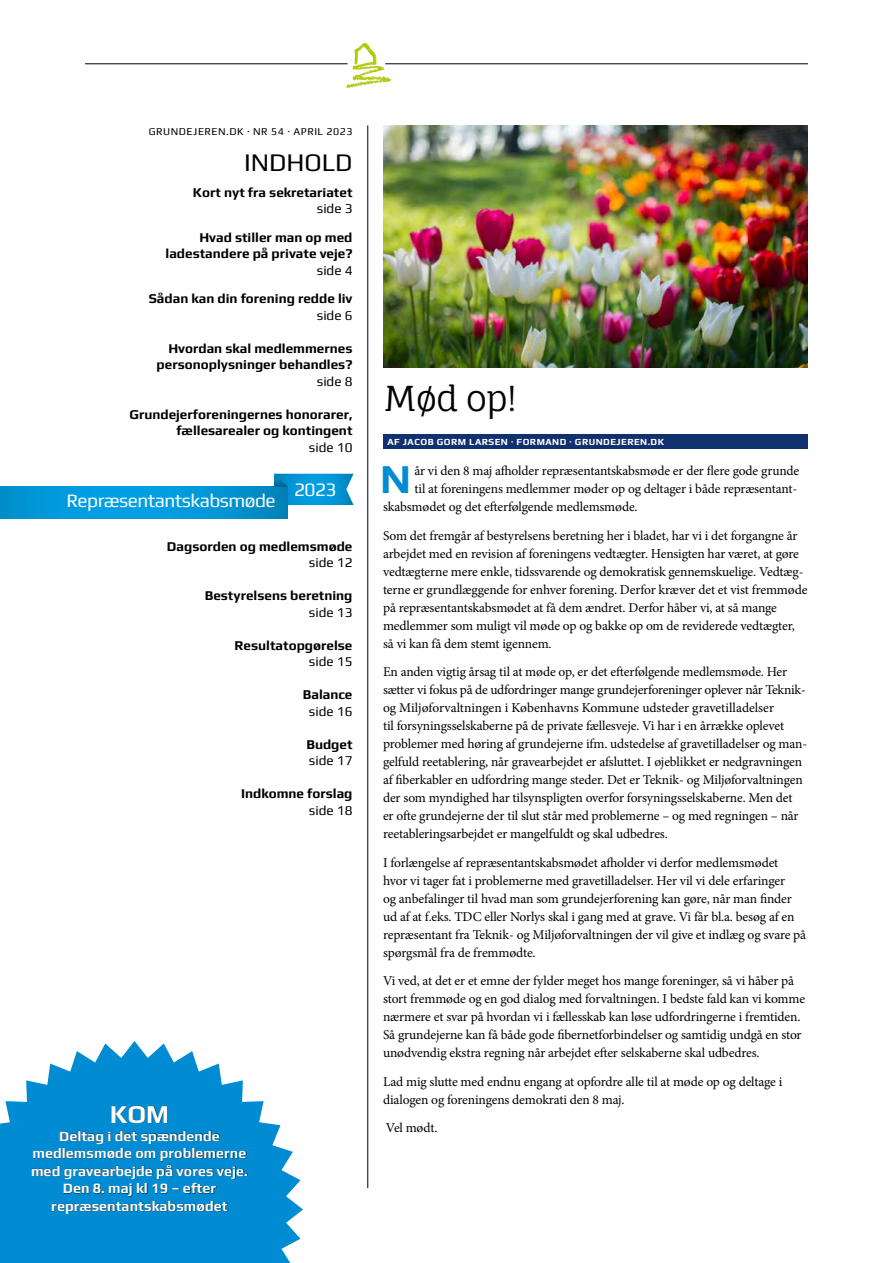
<style>
.page{position:relative;width:893px;height:1263px;background:#fff}
.page>*{position:absolute;margin:0;border:0;box-sizing:border-box;transform-origin:0 0}
.t1{font:700 41.25px "Play";color:#008bd2}
.t2{font:34.5px "Fauna One";color:#000}
.t3{font:700 25.95px "Play";color:#fff}
.t4{font:25.5px "Play";color:#000}
.t5{font:19.05px "Play";letter-spacing:-.03em;color:#fff}
.t6{font:700 14.4px/17.5px "Play";color:#fff;text-align:center}
.t7{font:13.5px/18px "Minion Pro";letter-spacing:-.01em;color:#000}
.t8{font:700 13.5px/16.5px "Play";color:#000;text-align:right}
.t9{font:13.5px "Play";color:#000}
.t10{font:10.5px "Play";letter-spacing:.05em;color:#000}
.t11{font:700 9.3px "Play";letter-spacing:.05em;color:#fff}
</style>
<div class="page">
<svg style="left:0;top:1041px;width:303px;height:222px;fill:#008bd2"></svg>
<hr style="left:385px;top:63px;width:423px;height:1px;background:#000">
<hr style="left:85px;top:63px;width:263px;height:1px;background:#000">
<hr style="left:367px;top:125px;width:1px;height:1063px;background:#000">
<img style="left:343px;top:44px;width:50px;height:45px">
<div style="left:383px;top:434px;width:425px;height:14px;background:#11306e"></div>
<img style="left:383px;top:125px;width:425px;height:243px">
<svg style="left:0;top:487px;width:288px;height:31px;background:#0097d8"></svg>
<svg style="left:274px;top:474px;width:80px;height:31px;background:#0d98d3"></svg>
<div style="left:32px;top:1106px;width:215px;height:108px;background:#000;opacity:.88"></div>
<p class="t10" style="left:149px;top:125px;width:205px">GRUNDEJEREN.DK · NR 54 · APRIL 2023</p>
<h3 class="t4" style="left:244px;top:147px;width:110px">INDHOLD</h3>
<p class="t8" style="left:193px;top:184px;width:161px">Kort nyt fra sekretariatet</p>
<p class="t9" style="left:317px;top:201px;width:37px">side 3</p>
<p class="t8" style="left:166px;top:229px;width:188px">Hvad stiller man op med ladestandere på private veje?</p>
<p class="t9" style="left:317px;top:262px;width:37px">side 4</p>
<p class="t8" style="left:149px;top:290px;width:205px">Sådan kan din forening redde liv</p>
<p class="t9" style="left:317px;top:307px;width:37px">side 6</p>
<p class="t8" style="left:157px;top:340px;width:197px">Hvordan skal medlemmernes personoplysninger behandles?</p>
<p class="t9" style="left:317px;top:373px;width:37px">side 8</p>
<p class="t8" style="left:130px;top:406px;width:224px">Grundejerforeningernes honorarer, fællesarealer og kontingent</p>
<p class="t9" style="left:309px;top:439px;width:45px">side 10</p>
<h3 class="t5" style="left:67px;top:489px;width:211px">Repræsentantskabsmøde</h3>
<h3 class="t5" style="left:294px;top:478px;width:44px">2023</h3>
<p class="t8" style="left:167px;top:538px;width:187px">Dagsorden og medlemsmøde</p>
<p class="t9" style="left:309px;top:555px;width:45px">side 12</p>
<p class="t8" style="left:205px;top:587px;width:149px">Bestyrelsens beretning</p>
<p class="t9" style="left:309px;top:604px;width:45px">side 13</p>
<p class="t8" style="left:235px;top:637px;width:119px">Resultatopgørelse</p>
<p class="t9" style="left:309px;top:654px;width:45px">side 15</p>
<p class="t8" style="left:303px;top:686px;width:51px">Balance</p>
<p class="t9" style="left:309px;top:703px;width:45px">side 16</p>
<p class="t8" style="left:306px;top:736px;width:48px">Budget</p>
<p class="t9" style="left:309px;top:753px;width:45px">side 17</p>
<p class="t8" style="left:241px;top:785px;width:113px">Indkomne forslag</p>
<p class="t9" style="left:309px;top:802px;width:45px">side 18</p>
<h3 class="t3" style="left:110px;top:1099px;width:61px">KOM</h3>
<p class="t6" style="left:31px;top:1126px;width:218px">Deltag i det spændende medlemsmøde om problemerne med gravearbejde på vores veje.<br>Den 8. maj kl 19 – efter repræsentantskabsmødet</p>
<h2 class="t2" style="left:383px;top:377px;width:135px">Mød op!</h2>
<p class="t11" style="left:387px;top:436px;width:278px">AF JACOB GORM LARSEN · FORMAND · GRUNDEJEREN.DK</p>
<h1 class="t1" style="left:380px;top:455px;width:32px">N</h1>
<p class="t7" style="left:414px;top:462px;width:386px">år vi den 8 maj afholder repræsentantskabsmøde er der flere gode grunde</p>
<p class="t7" style="left:414px;top:480px;width:384px">til at foreningens medlemmer møder op og deltager i både repræsentant-</p>
<p class="t7" style="left:383px;top:498px;width:256px">skabsmødet og det efterfølgende medlemsmøde.</p>
<p class="t7" style="left:383px;top:526px;width:426px">Som det fremgår af bestyrelsens beretning her i bladet, har vi i det forgangne år arbejdet med en revision af foreningens vedtægter. Hensigten har været, at gøre vedtægterne mere enkle, tidssvarende og demokratisk gennemskuelige. Vedtæg&shy;terne er grundlæggende for enhver forening. Derfor kræver det et vist fremmøde på repræsentantskabsmødet at få dem ændret. Derfor håber vi, at så mange medlemmer som muligt vil møde op og bakke op om de reviderede vedtægter, så vi kan få dem stemt igennem.</p>
<p class="t7" style="left:383px;top:663px;width:426px">En anden vigtig årsag til at møde op, er det efterfølgende medlemsmøde. Her sætter vi fokus på de udfordringer mange grundejerforeninger oplever når Teknik&shy;og Miljøforvaltningen i Københavns Kommune udsteder gravetilladelser<br>til forsyningsselskaberne på de private fællesveje. Vi har i en årrække oplevet problemer med høring af grundejerne ifm. udstedelse af gravetilladelser og man&shy;gelfuld reetablering, når gravearbejdet er afsluttet. I øjeblikket er nedgravningen af fiberkabler en udfordring mange steder. Det er Teknik- og Miljøforvaltningen der som myndighed har tilsynspligten overfor forsyningsselskaberne. Men det<br>er ofte grundejerne der til slut står med problemerne – og med regningen – når reetableringsarbejdet er mangelfuldt og skal udbedres.</p>
<p class="t7" style="left:383px;top:853px;width:425px">I forlængelse af repræsentantskabsmødet afholder vi derfor medlemsmødet<br>hvor vi tager fat i problemerne med gravetilladelser. Her vil vi dele erfaringer<br>og anbefalinger til hvad man som grundejerforening kan gøre, når man finder ud af at f.eks. TDC eller Norlys skal i gang med at grave. Vi får bl.a. besøg af en repræsentant fra Teknik- og Miljøforvaltningen der vil give et indlæg og svare på spørgsmål fra de fremmødte.</p>
<p class="t7" style="left:383px;top:972px;width:424px">Vi ved, at det er et emne der fylder meget hos mange foreninger, så vi håber på stort fremmøde og en god dialog med forvaltningen. I bedste fald kan vi komme nærmere et svar på hvordan vi i fællesskab kan løse udfordringerne i fremtiden.<br>Så grundejerne kan få både gode fibernetforbindelser og samtidig undgå en stor unødvendig ekstra regning når arbejdet efter selskaberne skal udbedres.</p>
<p class="t7" style="left:383px;top:1072px;width:401px">Lad mig slutte med endnu engang at opfordre alle til at møde op og deltage i dialogen og foreningens demokrati den 8 maj.</p>
<p class="t7" style="left:386px;top:1119px;width:53px">Vel mødt.</p>
</div>
